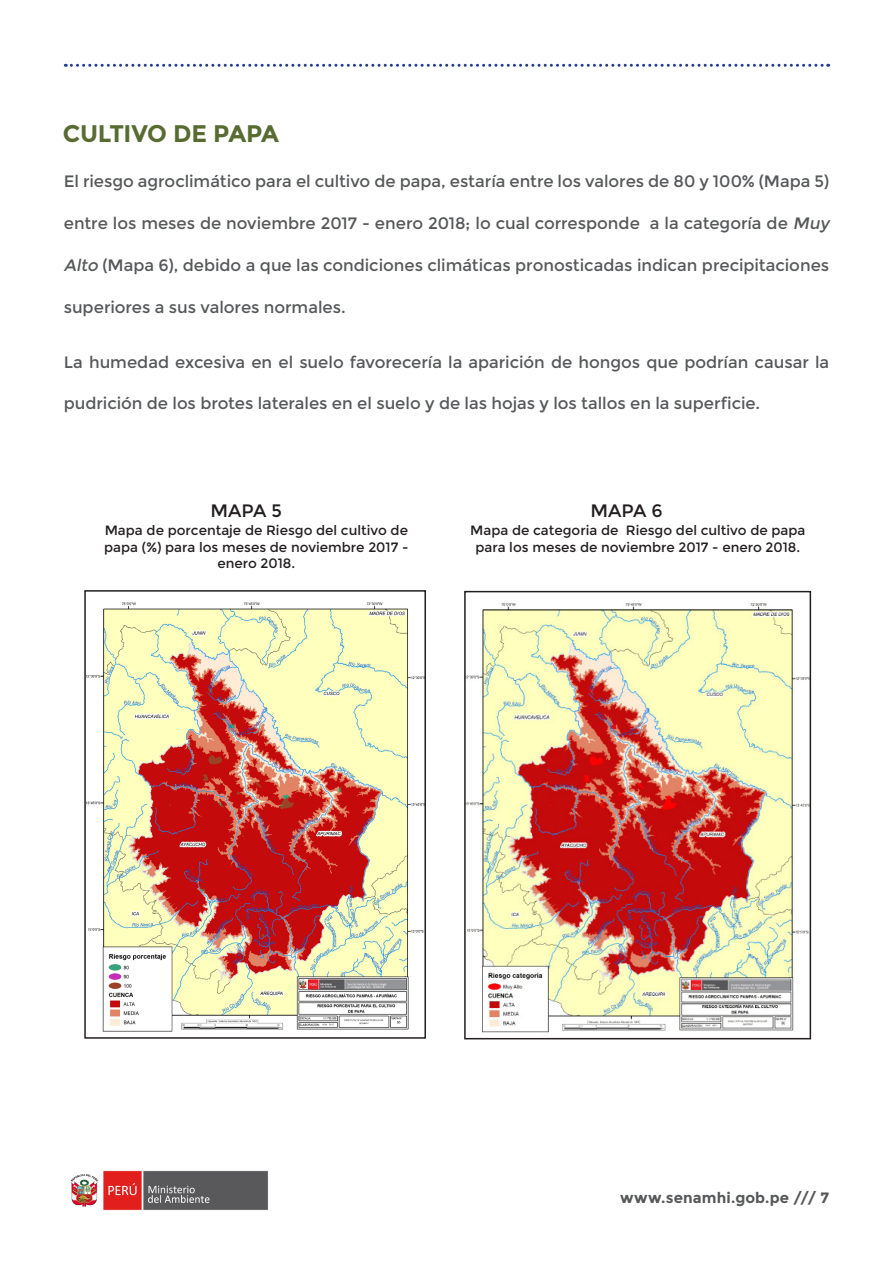
<style>
.page{position:relative;width:893px;height:1263px;background:#fff}
.page>*{position:absolute;margin:0;border:0;box-sizing:border-box;transform-origin:0 0}
.Subtitulos{font:700 24px "Montserrat";letter-spacing:-.015em;color:#586c32}
.t1{font:18px "Montserrat";color:#231f20}
.t2{font:16.5px "Montserrat";color:#57585a}
.t3{font:700 15px "Montserrat";letter-spacing:.01em;color:#57585a}
.t4{font:13.5px/16.2px "Montserrat";color:#231f20;text-align:center}
.s1{font-style:italic}
</style>
<div class="page">
<img style="left:70px;top:1170px;width:199px;height:41px">
<svg style="left:65px;top:64px;width:764px;height:3px"></svg>
<img style="left:87px;top:602px;width:336px;height:430px">
<div style="left:84px;top:590px;width:342px;height:449px;border:2px solid #231f20"></div>
<img style="left:467px;top:603px;width:341px;height:430px">
<div style="left:464px;top:591px;width:347px;height:448px;border:2px solid #231f20"></div>
<p class="Subtitulos" style="left:63px;top:119px;width:218px">CULTIVO DE PAPA</p>
<p class="t2" style="left:64px;top:172px;width:767px">El riesgo agroclimático para el cultivo de papa, estaría entre los valores de 80 y 100% (Mapa 5)</p>
<p class="t2" style="left:64px;top:214px;width:770px">entre los meses de noviembre 2017 - enero 2018; lo cual corresponde a la categoría de <span class="s1">Muy</span></p>
<p class="t2" style="left:64px;top:256px;width:767px"><span class="s1">Alto</span> (Mapa 6), debido a que las condiciones climáticas pronosticadas indican precipitaciones</p>
<p class="t2" style="left:64px;top:298px;width:283px">superiores a sus valores normales.</p>
<p class="t2" style="left:64px;top:352px;width:767px">La humedad excesiva en el suelo favorecería la aparición de hongos que podrían causar la</p>
<p class="t2" style="left:64px;top:394px;width:698px">pudrición de los brotes laterales en el suelo y de las hojas y los tallos en la superficie.</p>
<p class="t1" style="left:210px;top:500px;width:73px">MAPA 5</p>
<p class="t4" style="left:104px;top:523px;width:306px">Mapa de porcentaje de Riesgo del cultivo de papa (%) para los meses de noviembre 2017 - enero 2018.</p>
<p class="t1" style="left:590px;top:500px;width:74px">MAPA 6</p>
<p class="t4" style="left:470px;top:523px;width:337px">Mapa de categoria de Riesgo del cultivo de papa para los meses de noviembre 2017 - enero 2018.</p>
<p class="t3" style="left:620px;top:1189px;width:211px">www.senamhi.gob.pe /// 7</p>
</div>
